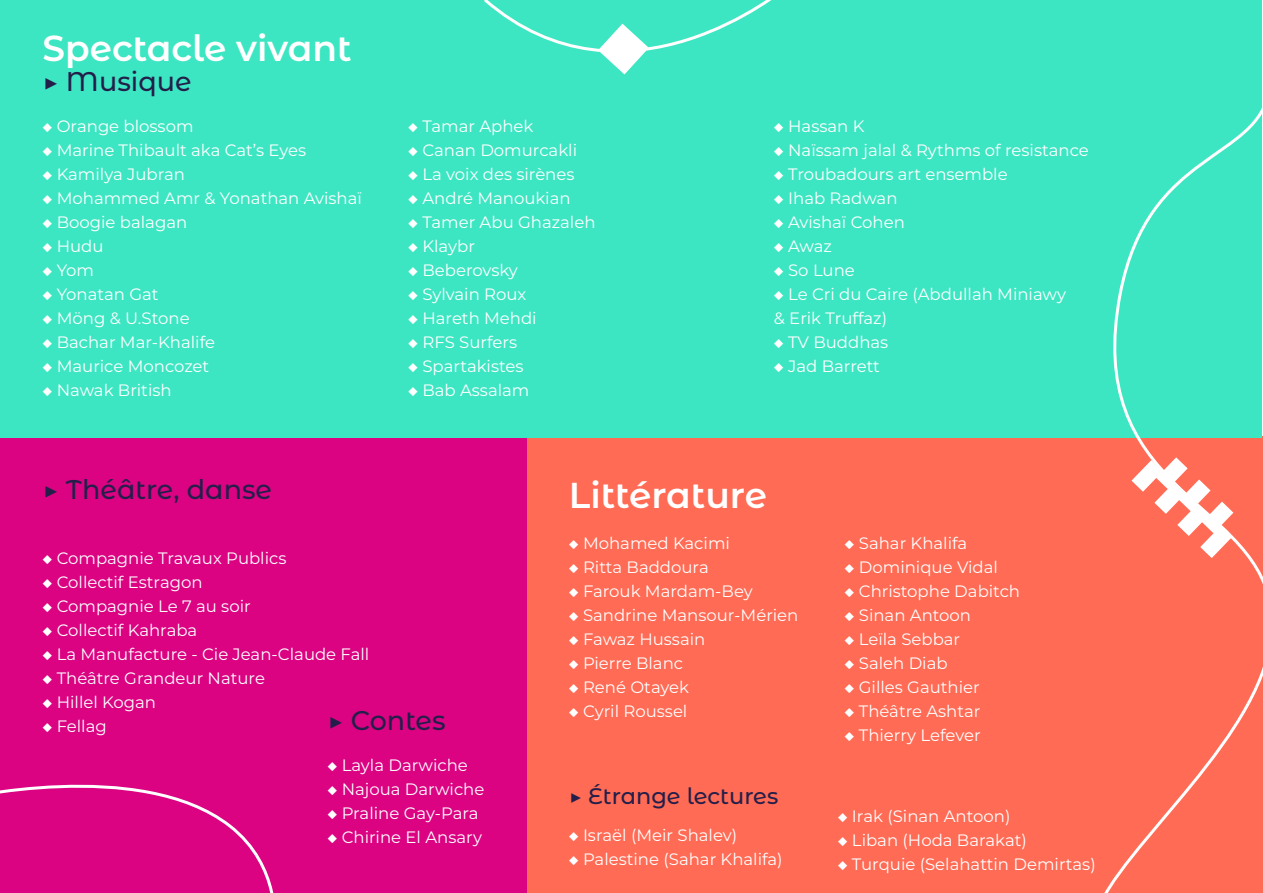
<style>
.page{position:relative;width:1263px;height:893px;background:#fff}
.page>*{position:absolute;margin:0;border:0;box-sizing:border-box;transform-origin:0 0}
.t1{font:600 36px "Montserrat Alternates";color:#fff}
.t2{font:500 27px "Montserrat Alternates";color:#241f4a}
.t3{font:500 22.5px "Montserrat Alternates";color:#241f4a}
.t4{font:16.5px/24px "Montserrat";color:#fff}
</style>
<div class="page">
<div style="left:526px;top:437px;width:737px;height:456px;background:#ff6b54"></div>
<div style="left:0;top:438px;width:526px;height:455px;background:#db0382"></div>
<div style="left:0;top:1px;width:1262px;height:437px;background:#3de6c2"></div>
<svg style="left:481px;top:0;width:307px;height:75px"></svg>
<svg style="left:1104px;top:108px;width:159px;height:785px"></svg>
<svg style="left:0;top:784px;width:274px;height:109px"></svg>
<p class="t1" style="left:43px;top:22px;width:311px">Spectacle vivant</p>
<p class="t2" style="left:43px;top:62px;width:151px">▶ Musique</p>
<p class="t4" style="left:43px;top:114px;width:153px">◆ Orange blossom</p>
<p class="t4" style="left:43px;top:138px;width:265px">◆ Marine Thibault aka Cat’s Eyes</p>
<p class="t4" style="left:43px;top:162px;width:144px">◆ Kamilya Jubran</p>
<p class="t4" style="left:43px;top:186px;width:321px">◆ Mohammed Amr &amp; Yonathan Avishaï</p>
<p class="t4" style="left:43px;top:210px;width:146px">◆ Boogie balagan</p>
<p class="t4" style="left:43px;top:234px;width:63px">◆ Hudu</p>
<p class="t4" style="left:43px;top:258px;width:53px">◆ Yom</p>
<p class="t4" style="left:43px;top:282px;width:118px">◆ Yonatan Gat</p>
<p class="t4" style="left:43px;top:306px;width:149px">◆ Möng &amp; U.Stone</p>
<p class="t4" style="left:43px;top:330px;width:174px">◆ Bachar Mar-Khalife</p>
<p class="t4" style="left:43px;top:354px;width:168px">◆ Maurice Moncozet</p>
<p class="t4" style="left:43px;top:378px;width:131px">◆ Nawak British</p>
<p class="t4" style="left:408px;top:114px;width:127px">◆ Tamar Aphek</p>
<p class="t4" style="left:408px;top:138px;width:170px">◆ Canan Domurcakli</p>
<p class="t4" style="left:408px;top:162px;width:168px">◆ La voix des sirènes</p>
<p class="t4" style="left:408px;top:186px;width:164px">◆ André Manoukian</p>
<p class="t4" style="left:408px;top:210px;width:189px">◆ Tamer Abu Ghazaleh</p>
<p class="t4" style="left:408px;top:234px;width:68px">◆ Klaybr</p>
<p class="t4" style="left:408px;top:258px;width:111px">◆ Beberovsky</p>
<p class="t4" style="left:408px;top:282px;width:120px">◆ Sylvain Roux</p>
<p class="t4" style="left:408px;top:306px;width:130px">◆ Hareth Mehdi</p>
<p class="t4" style="left:408px;top:330px;width:110px">◆ RFS Surfers</p>
<p class="t4" style="left:408px;top:354px;width:117px">◆ Spartakistes</p>
<p class="t4" style="left:408px;top:378px;width:123px">◆ Bab Assalam</p>
<p class="t4" style="left:774px;top:114px;width:92px">◆ Hassan K</p>
<p class="t4" style="left:774px;top:138px;width:316px">◆ Naïssam jalal &amp; Rythms of resistance</p>
<p class="t4" style="left:774px;top:162px;width:235px">◆ Troubadours art ensemble</p>
<p class="t4" style="left:774px;top:186px;width:125px">◆ Ihab Radwan</p>
<p class="t4" style="left:774px;top:210px;width:132px">◆ Avishaï Cohen</p>
<p class="t4" style="left:774px;top:234px;width:60px">◆ Awaz</p>
<p class="t4" style="left:774px;top:258px;width:82px">◆ So Lune</p>
<p class="t4" style="left:774px;top:282px;width:293px">◆ Le Cri du Caire (Abdullah Miniawy &amp; Erik Truffaz)</p>
<p class="t4" style="left:774px;top:330px;width:116px">◆ TV Buddhas</p>
<p class="t4" style="left:774px;top:354px;width:107px">◆ Jad Barrett</p>
<p class="t2" style="left:43px;top:470px;width:231px">▶ Théâtre, danse</p>
<p class="t1" style="left:569px;top:469px;width:200px">Littérature</p>
<p class="t4" style="left:43px;top:546px;width:245px">◆ Compagnie Travaux Publics</p>
<p class="t4" style="left:43px;top:570px;width:162px">◆ Collectif Estragon</p>
<p class="t4" style="left:43px;top:594px;width:210px">◆ Compagnie Le 7 au soir</p>
<p class="t4" style="left:43px;top:618px;width:156px">◆ Collectif Kahraba</p>
<p class="t4" style="left:43px;top:642px;width:328px">◆ La Manufacture - Cie Jean-Claude Fall</p>
<p class="t4" style="left:43px;top:666px;width:224px">◆ Théâtre Grandeur Nature</p>
<p class="t4" style="left:43px;top:690px;width:115px">◆ Hillel Kogan</p>
<p class="t4" style="left:43px;top:714px;width:66px">◆ Fellag</p>
<p class="t4" style="left:327px;top:753px;width:142px">◆ Layla Darwiche</p>
<p class="t4" style="left:327px;top:777px;width:158px">◆ Najoua Darwiche</p>
<p class="t4" style="left:327px;top:801px;width:153px">◆ Praline Gay-Para</p>
<p class="t4" style="left:327px;top:825px;width:156px">◆ Chirine El Ansary</p>
<p class="t2" style="left:327px;top:701px;width:120px">▶ Contes</p>
<p class="t4" style="left:569px;top:531px;width:163px">◆ Mohamed Kacimi</p>
<p class="t4" style="left:569px;top:555px;width:142px">◆ Ritta Baddoura</p>
<p class="t4" style="left:569px;top:579px;width:185px">◆ Farouk Mardam-Bey</p>
<p class="t4" style="left:569px;top:603px;width:231px">◆ Sandrine Mansour-Mérien</p>
<p class="t4" style="left:569px;top:627px;width:138px">◆ Fawaz Hussain</p>
<p class="t4" style="left:569px;top:651px;width:116px">◆ Pierre Blanc</p>
<p class="t4" style="left:569px;top:675px;width:122px">◆ René Otayek</p>
<p class="t4" style="left:569px;top:699px;width:120px">◆ Cyril Roussel</p>
<p class="t3" style="left:569px;top:780px;width:211px">▶ Étrange lectures</p>
<p class="t4" style="left:569px;top:823px;width:170px">◆ Israël (Meir Shalev)</p>
<p class="t4" style="left:569px;top:847px;width:215px">◆ Palestine (Sahar Khalifa)</p>
<p class="t4" style="left:845px;top:531px;width:124px">◆ Sahar Khalifa</p>
<p class="t4" style="left:845px;top:555px;width:155px">◆ Dominique Vidal</p>
<p class="t4" style="left:845px;top:579px;width:177px">◆ Christophe Dabitch</p>
<p class="t4" style="left:845px;top:603px;width:128px">◆ Sinan Antoon</p>
<p class="t4" style="left:845px;top:627px;width:117px">◆ Leïla Sebbar</p>
<p class="t4" style="left:845px;top:651px;width:104px">◆ Saleh Diab</p>
<p class="t4" style="left:845px;top:675px;width:137px">◆ Gilles Gauthier</p>
<p class="t4" style="left:845px;top:699px;width:137px">◆ Théâtre Ashtar</p>
<p class="t4" style="left:845px;top:723px;width:137px">◆ Thierry Lefever</p>
<p class="t4" style="left:838px;top:804px;width:174px">◆ Irak (Sinan Antoon)</p>
<p class="t4" style="left:838px;top:828px;width:191px">◆ Liban (Hoda Barakat)</p>
<p class="t4" style="left:838px;top:852px;width:260px">◆ Turquie (Selahattin Demirtas)</p>
</div>
